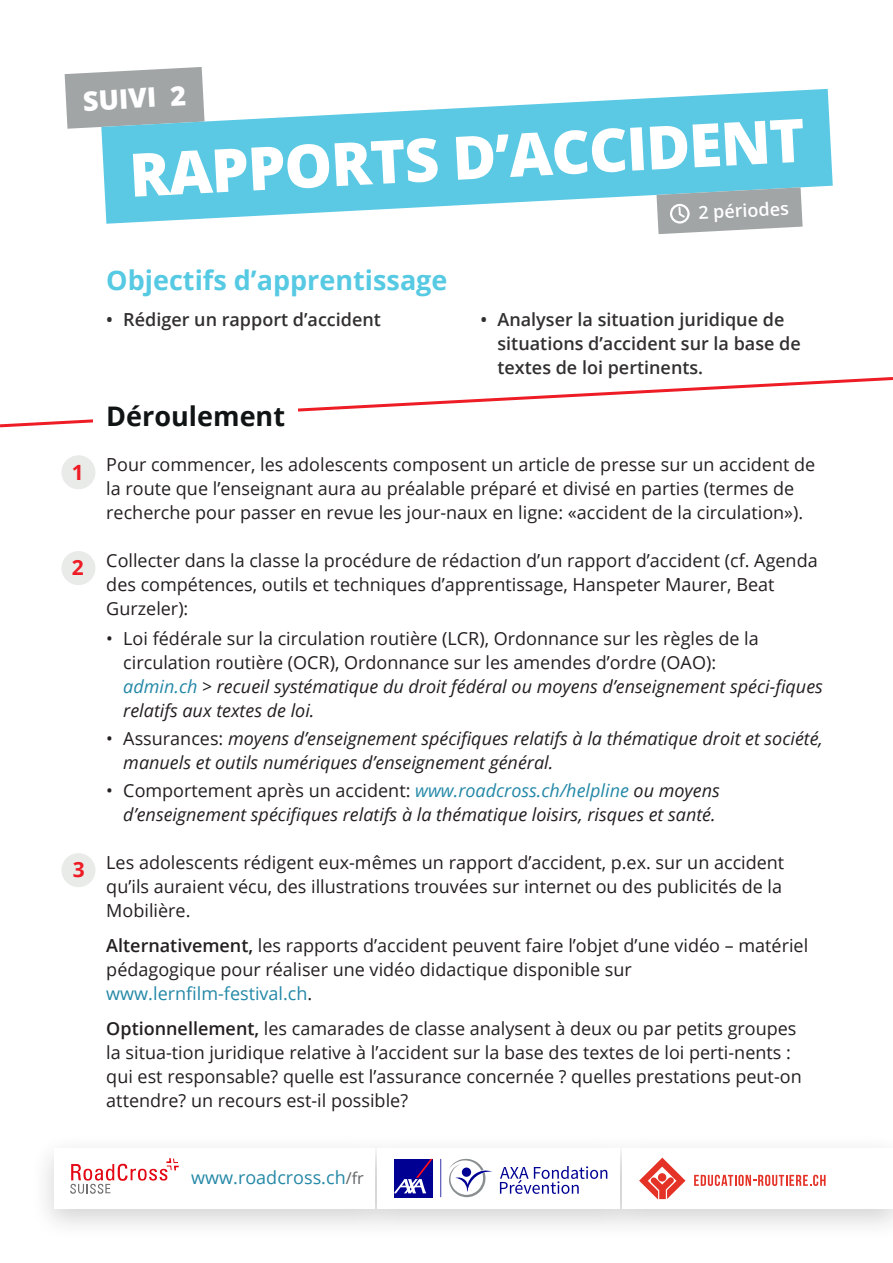
<style>
.page{position:relative;width:893px;height:1263px;background:#fff}
.page>*{position:absolute;margin:0;border:0;box-sizing:border-box;transform-origin:0 0}
.t1{font:800 60px "Open Sans";color:#fff}
.t2{font:700 27px "Open Sans";color:#56c9e3}
.t3{font:700 27px "Open Sans";color:#101414}
.t4{font:800 27px "Open Sans";color:#fff}
.t5{font:700 21px "Open Sans";color:#ee1c25}
.t6{font:18px/24px "Open Sans";color:#231f20}
.t7{font:italic 18px/24px "Open Sans";color:#231f20}
.t8{font:600 18px/24px "Open Sans";color:#312f30}
.t9{font:18px "Open Sans";color:#2488a7}
.t10{font:600 18px "Open Sans";color:#fff}
.s1{font-style:italic;color:#2488a7}
.s2{font-style:italic}
.s3{font-style:normal}
.s4{color:#2488a7}
.s5{font-weight:600}
.s6{font-size:16.35px;color:#606465}
</style>
<div class="page">
<div style="left:30px;top:1133px;width:863px;height:108px;background:#231f20;opacity:.2"></div>
<div style="left:377px;top:1148px;width:243px;height:61px;background:#fff"></div>
<div style="left:54px;top:1148px;width:321px;height:61px;background:#fff"></div>
<div style="left:622px;top:1148px;width:271px;height:61px;background:#fff"></div>
<svg style="left:70px;top:1158px;width:109px;height:36px"></svg>
<svg style="left:394px;top:1193px;width:39px;height:4px"></svg>
<svg style="left:394px;top:1159px;width:39px;height:34px"></svg>
<svg style="left:440px;top:1159px;width:1px;height:38px"></svg>
<svg style="left:449px;top:1159px;width:43px;height:38px"></svg>
<div style="left:462px;top:1167px;width:9px;height:10px;background:#000093;border-radius:50%"></div>
<svg style="left:500px;top:1166px;width:107px;height:28px"></svg>
<svg style="left:639px;top:1157px;width:46px;height:42px"></svg>
<svg style="left:694px;top:1175px;width:132px;height:11px"></svg>
<svg style="left:65px;top:67px;width:138px;height:62px"></svg>
<svg style="left:101px;top:89px;width:732px;height:135px;fill:#5bc9e3"></svg>
<svg style="left:656px;top:187px;width:147px;height:47px"></svg>
<div style="left:61px;top:455px;width:34px;height:34px;background:#e8ebe8;border-radius:50%"></div>
<div style="left:61px;top:853px;width:34px;height:34px;background:#e8ebe8;border-radius:50%"></div>
<div style="left:61px;top:551px;width:34px;height:34px;background:#e8ebe8;border-radius:50%"></div>
<svg style="left:0;top:377px;width:893px;height:51px"></svg>
<div style="left:94px;top:392px;width:204px;height:46px;background:#fff"></div>
<p class="t4" style="left:82px;top:81px;width:105px;rotate:-3deg">SUIVI 2</p>
<p class="t1" style="left:127px;top:130px;width:678px;rotate:-3deg">RAPPORTS D’ACCIDENT</p>
<p class="t10" style="left:698px;top:200px;width:92px;rotate:-3deg">2 périodes</p>
<p class="t5" style="left:72px;top:457px;width:13px">1</p>
<p class="t5" style="left:72px;top:553px;width:13px">2</p>
<p class="t5" style="left:73px;top:855px;width:13px">3</p>
<p class="t2" style="left:106px;top:262px;width:343px">Objectifs d’apprentissage</p>
<p class="t8" style="left:106px;top:307px;width:276px">• Rédiger un rapport d’accident</p>
<p class="t3" style="left:106px;top:397px;width:180px">Déroulement</p>
<p class="t8" style="left:497px;top:307px;width:305px;text-indent:-17px">• Analyser la situation juridique de situations d’accident sur la base de textes de loi pertinents.</p>
<p class="t6" style="left:106px;top:452px;width:710px">Pour commencer, les adolescents composent un article de presse sur un accident de la route que l’enseignant aura au préalable préparé et divisé en parties (termes de recherche pour passer en revue les jour-naux en ligne: «accident de la circulation»).</p>
<p class="t6" style="left:106px;top:548px;width:713px">Collecter dans la classe la procédure de rédaction d’un rapport d’accident (cf. Agenda des compétences, outils et techniques d’apprentissage, Hanspeter Maurer, Beat<br>Gurzeler):</p>
<p class="t6" style="left:123px;top:626px;width:701px;text-indent:-17px">• Loi fédérale sur la circulation routière (LCR), Ordonnance sur les règles de la circulation routière (OCR), Ordonnance sur les amendes d’ordre (OAO):<br><span class="s1">admin.ch</span> <span class="s2">&gt; recueil systématique du droit fédéral ou moyens d’enseignement spéci-fiques relatifs aux textes de loi.</span></p>
<p class="t7" style="left:123px;top:726px;width:701px;text-indent:-17px"><span class="s3">• Assurances:</span> moyens d’enseignement spécifiques relatifs à la thématique droit et société, manuels et outils numériques d’enseignement général.</p>
<p class="t7" style="left:106px;top:778px;width:615px;text-align:right"><span class="s3">• Comportement après un accident:</span> <span class="s4">www.roadcross.ch/helpline</span> ou moyens d’enseignement spécifiques relatifs à la thématique loisirs, risques et santé.</p>
<p class="t6" style="left:106px;top:850px;width:679px">Les adolescents rédigent eux-mêmes un rapport d’accident, p.ex. sur un accident qu’ils auraient vécu, des illustrations trouvées sur internet ou des publicités de la<br>Mobilière.</p>
<p class="t6" style="left:106px;top:933px;width:703px"><span class="s5">Alternativement,</span> les rapports d’accident peuvent faire l’objet d’une vidéo – matériel pédagogique pour réaliser une vidéo didactique disponible sur <span class="s4">www.lernfilm-festival.ch</span>.</p>
<p class="t6" style="left:106px;top:1016px;width:697px"><span class="s5">Optionnellement,</span> les camarades de classe analysent à deux ou par petits groupes la situa-tion juridique relative à l’accident sur la base des textes de loi perti-nents : qui est responsable? quelle est l’assurance concernée ? quelles prestations peut-on attendre? un recours est-il possible?</p>
<p class="t9" style="left:191px;top:1165px;width:174px">www.roadcross.ch<span class="s6">/fr</span></p>
</div>
